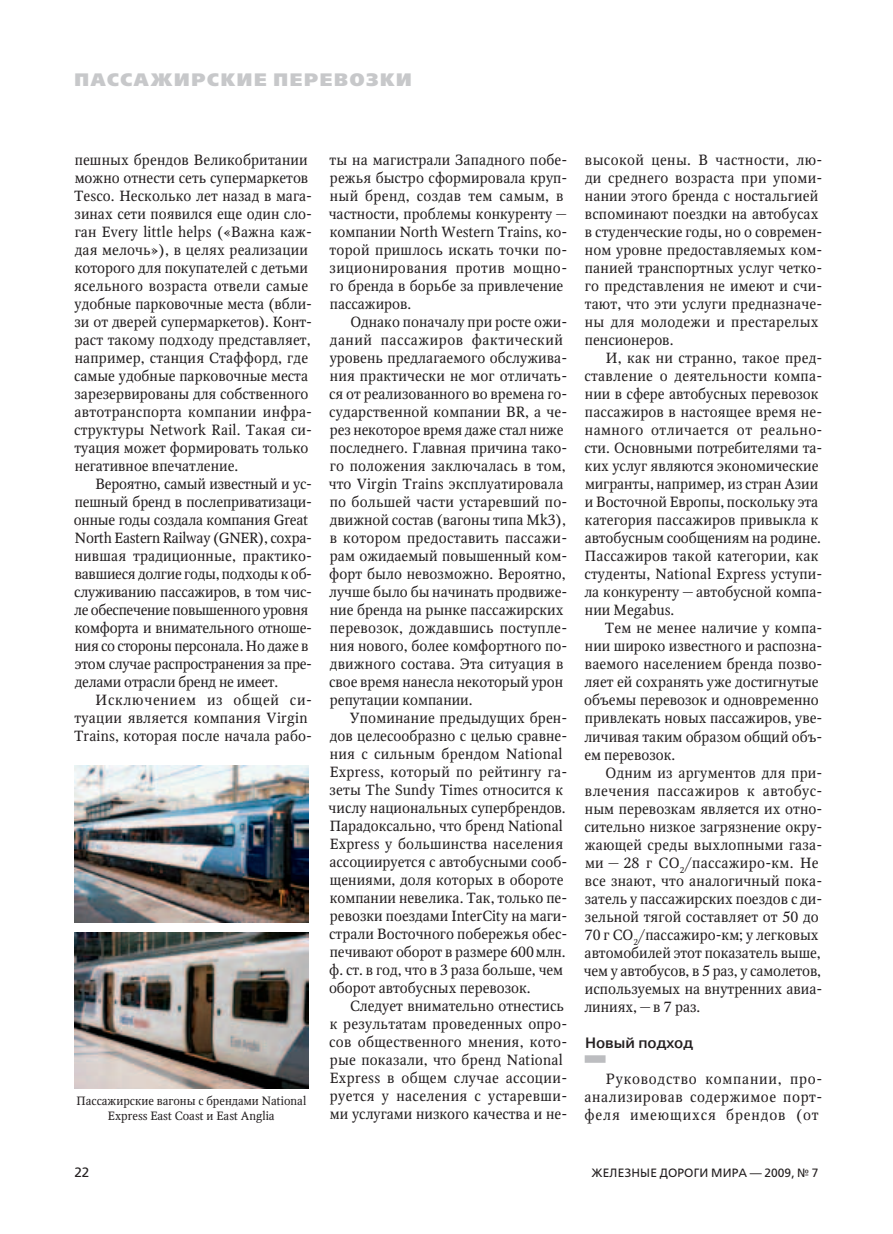
<style>
.page{position:relative;width:893px;height:1234px;background:#fff}
.page>*{position:absolute;margin:0;border:0;box-sizing:border-box;transform-origin:0 0}
.t1{font:800 18px "Free Set";letter-spacing:.09em;color:#c7c8ca}
.t2{font:500 15px "Pragmatica";color:#231f20}
.t3{font:14.7px/18px "Octava";color:#231f20}
.t4{font:13.5px "Free Set";color:#231f20}
.t5{font:12px/15px "Octava";color:#231f20;text-align:center}
.t6{font:12px "Free Set";letter-spacing:.01em;color:#231f20}
</style>
<div class="page">
<svg style="left:585px;top:1055px;width:21px;height:7px"></svg>
<img style="left:74px;top:765px;width:234px;height:156px">
<img style="left:74px;top:932px;width:234px;height:155px">
<p class="t1" style="left:74px;top:68px;width:339px">Пассажирские п еревозки</p>
<p class="t3" style="left:74px;top:151px;width:240px">пешных брендов Великобритании можно отнести сеть супермаркетов Tesco. Несколько лет назад в мага‑ зинах сети появился еще один сло‑ ган Every little helps («Важна каж‑ дая мелочь»), в целях реализации которого для покупателей с детьми ясельного возраста отвели самые удобные парковочные места (вбли‑ зи от дверей супермаркетов). Конт‑ раст такому подходу представляет, например, станция Стаффорд, где самые удобные парковочные места зарезервированы для собственного автотранспорта компании инфра‑ структуры Network Rail. Такая си‑ туация может формировать только негативное впечатление.</p>
<p class="t3" style="left:74px;top:475px;width:240px;text-indent:22px">Вероятно, самый известный и ус‑ пешный бренд в послеприватизаци‑ онные годы создала компания Great North Eastern Railway (GNER), сохра‑ нившая традиционные, практико‑ вавшиеся долгие годы, подходы к об‑ служиванию пассажиров, в том чис‑ ле обеспечение повышенного уровня комфорта и внимательного отноше‑ ния со стороны персонала. Но даже в этом случае распространения за пре‑ делами отрасли бренд не имеет.</p>
<p class="t3" style="left:74px;top:691px;width:240px;text-indent:22px">Исключением из общей си‑ туации является компания Virgin<br>Trains, которая после начала рабо‑</p>
<p class="t5" style="left:76px;top:1092px;width:231px">Пассажирские вагоны с брендами National<br>Express East Coast и East Anglia</p>
<p class="t3" style="left:329px;top:151px;width:241px">ты на магистрали Западного побе‑ режья быстро сформировала круп‑ ный бренд, создав тем самым, в частности, проблемы конкуренту — компании North Western Trains, ко‑ торой пришлось искать точки по‑ зиционирования против мощно‑ го бренда в борьбе за привлечение пассажиров.</p>
<p class="t3" style="left:329px;top:313px;width:240px;text-indent:22px">Однако поначалу при росте ожи‑ даний пассажиров фактический уровень предлагаемого обслужива‑ ния практически не мог отличать‑ ся от реализованного во времена го‑ сударственной компании BR, а че‑ рез некоторое время даже стал ниже последнего. Главная причина тако‑ го положения заключалась в том, что Virgin Trains эксплуатировала по большей части устаревший по‑ движной состав (вагоны типа Mk3), в котором предоставить пассажи‑ рам ожидаемый повышенный ком‑ форт было невозможно. Вероятно, лучше было бы начинать продвиже‑ ние бренда на рынке пассажирских перевозок, дождавшись поступле‑ ния нового, более комфортного по‑ движного состава. Эта ситуация в свое время нанесла некоторый урон репутации компании.</p>
<p class="t3" style="left:329px;top:709px;width:240px;text-indent:21px">Упоминание предыдущих брен‑ дов целесообразно с целью сравне‑ ния с сильным брендом National Express, который по рейтингу га‑ зеты The Sundy Times относится к числу национальных супербрендов.<br>Парадоксально, что бренд National Express у большинства населения ассоциируется с автобусными сооб‑ щениями, доля которых в обороте компании невелика. Так, только пе‑ ревозки поездами InterCity на маги‑ страли Восточного побережья обес‑ печивают оборот в размере 600млн. ф. ст. в год, что в 3 раза больше, чем оборот автобусных перевозок.</p>
<p class="t3" style="left:329px;top:997px;width:240px;text-indent:21px">Следует внимательно отнестись к результатам проведенных опро‑ сов общественного мнения, кото‑ рые показали, что бренд National<br>Express в общем случае ассоции‑ руется у населения с устаревши‑ ми услугами низкого качества и не‑</p>
<p class="t3" style="left:585px;top:151px;width:239px">высокой цены. В частности, лю‑ ди среднего возраста при упоми‑ нании этого бренда с ностальгией вспоминают поездки на автобусах в студенческие годы, но о современ‑ ном уровне предоставляемых ком‑ панией транспортных услуг четко‑ го представления не имеют и счи‑ тают, что эти услуги предназначе‑ ны для молодежи и престарелых пенсионеров.</p>
<p class="t3" style="left:584px;top:349px;width:240px;text-indent:22px">И, как ни странно, такое пред‑ ставление о деятельности компа‑ нии в сфере автобусных перевозок пассажиров в настоящее время не‑ намного отличается от реально‑ сти. Основными потребителями та‑ ких услуг являются экономические мигранты, например, из стран Азии и Восточной Европы, поскольку эта категория пассажиров привыкла к автобусным сообщениям на родине.<br>Пассажиров такой категории, как студенты, National Express уступи‑ ла конкуренту—автобусной компа‑ нии Megabus.</p>
<p class="t3" style="left:584px;top:619px;width:240px;text-indent:21px">Тем не менее наличие у компа‑ нии широко известного и распозна‑ ваемого населением бренда позво‑ ляет ей сохранять уже достигнутые объемы перевозок и одновременно привлекать новых пассажиров, уве‑ личивая таким образом общий объ‑ ем перевозок.</p>
<p class="t3" style="left:584px;top:763px;width:240px;text-indent:22px">Одним из аргументов для при‑ влечения пассажиров к автобус‑ ным перевозкам является их отно‑ сительно низкое загрязнение окру‑ жающей среды выхлопными газа‑ ми — 28 г СО<sub>2</sub>/пассажиро-км. Не все знают, что аналогичный пока‑ затель у пассажирских поездов с ди‑ зельной тягой составляет от 50 до<br>70 г СО<sub>2</sub>/пассажиро-км; у легковых автомобилей этот показатель выше, чем у автобусов, в 5 раз, у самолетов, используемых на внутренних авиа‑ линиях,—в 7 раз.</p>
<p class="t2" style="left:585px;top:1032px;width:109px">Новый подход</p>
<p class="t3" style="left:584px;top:1069px;width:240px;text-align:justify;text-indent:21px">Руководство компании, про‑ анализировав содержимое порт‑ феля имеющихся брендов (от</p>
<p class="t4" style="left:74px;top:1163px;width:17px">22</p>
<p class="t6" style="left:591px;top:1165px;width:229px">Железные дороги мира — 2009, № 7</p>
</div>
